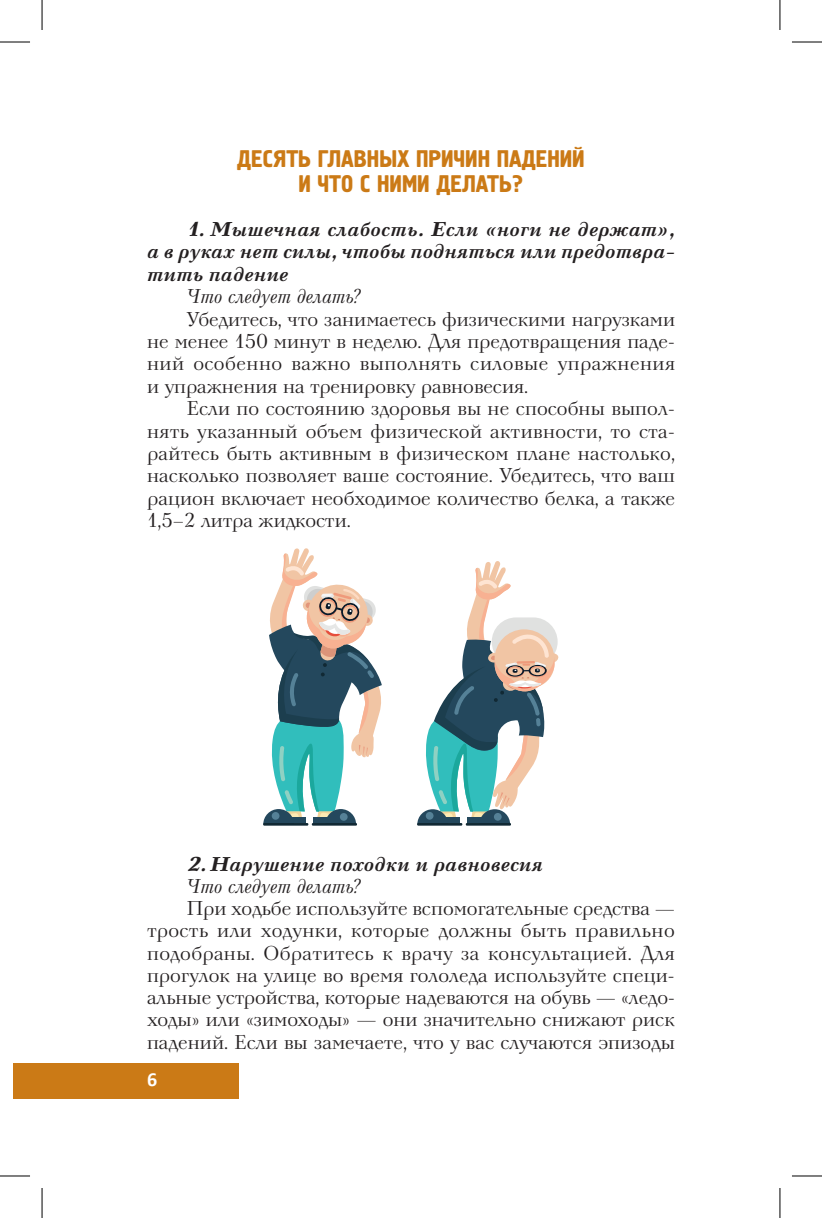
<style>
.page{position:relative;width:822px;height:1218px;background:#fff}
.page>*{position:absolute;margin:0;border:0;box-sizing:border-box;transform-origin:0 0}
.t1{font:24px/25px "Hermes";color:#cb7a16;text-align:center}
.t2{font:20px/22.4px "Neva";color:#231f20;text-align:justify}
.t3{font:italic 700 20px/22.4px "Neva";color:#231f20;text-align:justify}
.t4{font:italic 20px "Neva";color:#231f20}
.t5{font:700 20px "Calibri";color:#fff}
</style>
<div class="page">
<div style="left:14px;top:1063px;width:225px;height:36px;background:#cb7a16"></div>
<hr style="left:263px;top:823px;width:45px;height:3px;background:#112934">
<hr style="left:311px;top:823px;width:46px;height:3px;background:#112934">
<svg style="left:263px;top:548px;width:118px;height:276px"></svg>
<hr style="left:417px;top:823px;width:45px;height:3px;background:#112934">
<hr style="left:465px;top:823px;width:45px;height:3px;background:#112934">
<svg style="left:417px;top:561px;width:141px;height:264px"></svg>
<hr style="left:0;top:42px;width:30px;height:1px;background:#000">
<hr style="left:791px;top:42px;width:30px;height:1px;background:#000">
<hr style="left:0;top:1176px;width:30px;height:1px;background:#000">
<hr style="left:791px;top:1176px;width:30px;height:1px;background:#000">
<hr style="left:42px;top:0;width:1px;height:30px;background:#000">
<hr style="left:42px;top:1188px;width:1px;height:30px;background:#000">
<hr style="left:779px;top:0;width:1px;height:30px;background:#000">
<hr style="left:779px;top:1188px;width:1px;height:30px;background:#000">
<p class="t1" style="left:237px;top:146px;width:349px">ДЕСЯТЬ ГЛАВНЫХ ПРИЧИН ПАДЕНИЙ<br>И ЧТО С НИМИ ДЕЛАТЬ?</p>
<p class="t3" style="left:147px;top:219px;width:529px;text-indent:40px">1. Мышечная слабость. Если «ноги не держат», а в руках нет силы, чтобы подняться или предотвра&shy;тить падение</p>
<p class="t4" style="left:187px;top:285px;width:177px">Что следует делать?</p>
<p class="t2" style="left:147px;top:309px;width:529px;text-indent:40px">Убедитесь, что занимаетесь физическими нагрузками не менее 150 минут в неделю. Для предотвращения паде&shy;ний особенно важно выполнять силовые упражнения и упражнения на тренировку равновесия.</p>
<p class="t2" style="left:147px;top:398px;width:529px;text-indent:40px">Если по состоянию здоровья вы не способны выпол&shy;нять указанный объем физической активности, то ста&shy;райтесь быть активным в физическом плане настолько, насколько позволяет ваше состояние. Убедитесь, что ваш рацион включает необходимое количество белка, а также 1,5–2 литра жидкости.</p>
<p class="t3" style="left:187px;top:854px;width:357px">2. Нарушение походки и равновесия</p>
<p class="t4" style="left:187px;top:875px;width:177px">Что следует делать?</p>
<p class="t2" style="left:147px;top:898px;width:529px;text-indent:40px">При ходьбе используйте вспомогательные средства — трость или ходунки, которые должны быть правильно подобраны. Обратитесь к врачу за консультацией. Для прогулок на улице во время гололеда используйте специ&shy;альные устройства, которые надеваются на обувь — «ледо&shy;ходы» или «зимоходы» — они значительно снижают риск падений. Если вы замечаете, что у вас случаются эпизоды</p>
<p class="t5" style="left:147px;top:1065px;width:12px">6</p>
</div>
